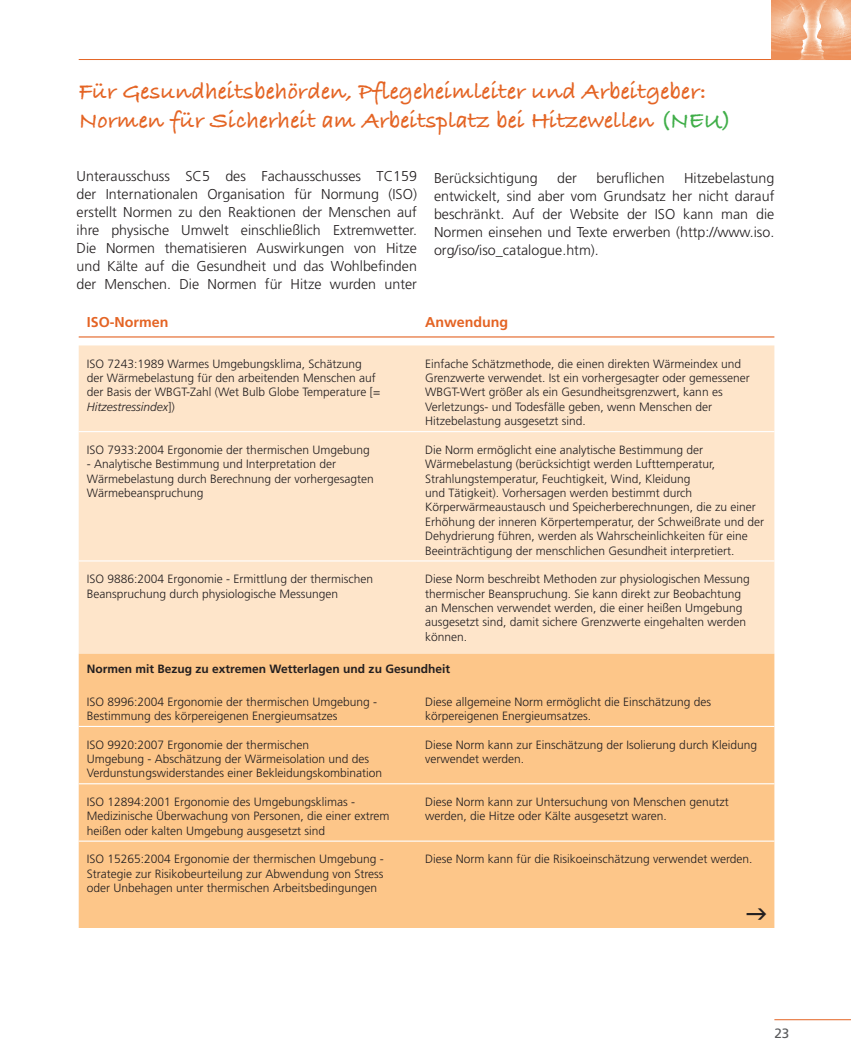
<style>
.page{position:relative;width:851px;height:1063px;background:#fff}
.page>*{position:absolute;margin:0;border:0;box-sizing:border-box;transform-origin:0 0}
.Titoli{font:700 24px/28.8px "Bradley Hand ITCTT";color:#e46424}
.Testo{font:300 14.25px/18px "Frutiger";color:#231f20;text-align:justify}
.testatina_tabelle{font:700 14.25px "Frutiger";color:#e46424}
.t1{font:13.5px "Frutiger";color:#57585a}
.Tetso_tabelle{font:300 12px/14.4px "Frutiger";color:#231f20}
.Normale{font:700 12px "Frutiger";color:#231f20}
.s1{color:#40ae49}
.s2{font-style:italic}
</style>
<div class="page">
<hr style="left:79px;top:59px;width:771px;height:1px;background:#e46424">
<img style="left:771px;top:0;width:79px;height:59px">
<hr style="left:774px;top:1019px;width:76px;height:1px;background:#e46424">
<div style="left:79px;top:345px;width:695px;height:309px;background:#fee5ca"></div>
<div style="left:79px;top:654px;width:695px;height:274px;background:#fdc689"></div>
<hr style="left:79px;top:336px;width:338px;height:2px;background:#e46424">
<hr style="left:417px;top:336px;width:357px;height:2px;background:#e46424">
<hr style="left:79px;top:431px;width:338px;height:1px;background:#fff">
<hr style="left:417px;top:431px;width:357px;height:1px;background:#fff">
<hr style="left:79px;top:560px;width:338px;height:2px;background:#fff">
<hr style="left:417px;top:560px;width:357px;height:2px;background:#fff">
<hr style="left:79px;top:726px;width:338px;height:1px;background:#fff">
<hr style="left:417px;top:726px;width:357px;height:1px;background:#fff">
<hr style="left:79px;top:783px;width:338px;height:1px;background:#fff">
<hr style="left:417px;top:783px;width:357px;height:1px;background:#fff">
<hr style="left:79px;top:841px;width:338px;height:1px;background:#fff">
<hr style="left:417px;top:841px;width:357px;height:1px;background:#fff">
<svg style="left:746px;top:908px;width:20px;height:12px"></svg>
<p class="Titoli" style="left:79px;top:76px;width:654px">Für Gesundheitsbehörden, Pflegeheimleiter und Arbeitgeber:<br>Normen für Sicherheit am Arbeitsplatz bei Hitzewellen <span class="s1">(NEU)</span></p>
<p class="Testo" style="left:77px;top:167px;width:342px">Unterausschuss SC5 des Fachausschusses TC159 der Internationalen Organisation für Normung (ISO) erstellt Normen zu den Reaktionen der Menschen auf ihre physische Umwelt einschließlich Extremwetter.<br>Die Normen thematisieren Auswirkungen von Hitze und Kälte auf die Gesundheit und das Wohlbefinden der Menschen. Die Normen für Hitze wurden unter</p>
<p class="Testo" style="left:434px;top:169px;width:105px">Berücksichtigung</p>
<p class="Testo" style="left:557px;top:169px;width:21px">der</p>
<p class="Testo" style="left:596px;top:169px;width:70px">beruflichen</p>
<p class="Testo" style="left:434px;top:169px;width:342px;text-indent:250px">Hitzebelastung entwickelt, sind aber vom Grundsatz her nicht darauf beschränkt. Auf der Website der ISO kann man die Normen einsehen und Texte erwerben (http://www.iso. org/iso/iso_catalogue.htm).</p>
<p class="testatina_tabelle" style="left:87px;top:314px;width:83px">ISO-Normen</p>
<p class="testatina_tabelle" style="left:425px;top:314px;width:85px">Anwendung</p>
<p class="Tetso_tabelle" style="left:87px;top:356px;width:295px">ISO 7243:1989 Warmes Umgebungsklima, Schätzung der Wärmebelastung für den arbeitenden Menschen auf der Basis der WBGT-Zahl (Wet Bulb Globe Temperature [= <span class="s2">Hitzestressindex</span>])</p>
<p class="Tetso_tabelle" style="left:425px;top:356px;width:326px">Einfache Schätzmethode, die einen direkten Wärmeindex und Grenzwerte verwendet. Ist ein vorhergesagter oder gemessener WBGT-Wert größer als ein Gesundheitsgrenzwert, kann es Verletzungs- und Todesfälle geben, wenn Menschen der Hitzebelastung ausgesetzt sind.</p>
<p class="Tetso_tabelle" style="left:87px;top:442px;width:284px">ISO 7933:2004 Ergonomie der thermischen Umgebung</p>
<p class="Tetso_tabelle" style="left:87px;top:457px;width:288px">- Analytische Bestimmung und Interpretation der<br>Wärmebelastung durch Berechnung der vorhergesagten<br>Wärmebeanspruchung</p>
<p class="Tetso_tabelle" style="left:425px;top:442px;width:340px">Die Norm ermöglicht eine analytische Bestimmung der Wärmebelastung (berücksichtigt werden Lufttemperatur, Strahlungstemperatur, Feuchtigkeit, Wind, Kleidung<br>und Tätigkeit). Vorhersagen werden bestimmt durch Körperwärmeaustausch und Speicherberechnungen, die zu einer Erhöhung der inneren Körpertemperatur, der Schweißrate und der Dehydrierung führen, werden als Wahrscheinlichkeiten für eine Beeinträchtigung der menschlichen Gesundheit interpretiert.</p>
<p class="Tetso_tabelle" style="left:87px;top:572px;width:288px">ISO 9886:2004 Ergonomie - Ermittlung der thermischen<br>Beanspruchung durch physiologische Messungen</p>
<p class="Tetso_tabelle" style="left:425px;top:572px;width:326px">Diese Norm beschreibt Methoden zur physiologischen Messung thermischer Beanspruchung. Sie kann direkt zur Beobachtung an Menschen verwendet werden, die einer heißen Umgebung ausgesetzt sind, damit sichere Grenzwerte eingehalten werden können.</p>
<p class="Normale" style="left:87px;top:662px;width:364px">Normen mit Bezug zu extremen Wetterlagen und zu Gesundheit</p>
<p class="Tetso_tabelle" style="left:87px;top:694px;width:292px">ISO 8996:2004 Ergonomie der thermischen Umgebung -<br>Bestimmung des körpereigenen Energieumsatzes</p>
<p class="Tetso_tabelle" style="left:425px;top:694px;width:288px">Diese allgemeine Norm ermöglicht die Einschätzung des körpereigenen Energieumsatzes.</p>
<p class="Tetso_tabelle" style="left:87px;top:737px;width:297px">ISO 9920:2007 Ergonomie der thermischen<br>Umgebung - Abschätzung der Wärmeisolation und des<br>Verdunstungswiderstandes einer Bekleidungskombination</p>
<p class="Tetso_tabelle" style="left:425px;top:737px;width:333px">Diese Norm kann zur Einschätzung der Isolierung durch Kleidung verwendet werden.</p>
<p class="Tetso_tabelle" style="left:87px;top:795px;width:304px">ISO 12894:2001 Ergonomie des Umgebungsklimas -<br>Medizinische Überwachung von Personen, die einer extrem heißen oder kalten Umgebung ausgesetzt sind</p>
<p class="Tetso_tabelle" style="left:425px;top:795px;width:305px">Diese Norm kann zur Untersuchung von Menschen genutzt werden, die Hitze oder Kälte ausgesetzt waren.</p>
<p class="Tetso_tabelle" style="left:87px;top:852px;width:298px;text-align:justify">ISO 15265:2004 Ergonomie der thermischen Umgebung - Strategie zur Risikobeurteilung zur Abwendung von Stress oder Unbehagen unter thermischen Arbeitsbedingungen</p>
<p class="Tetso_tabelle" style="left:425px;top:852px;width:329px">Diese Norm kann für die Risikoeinschätzung verwendet werden.</p>
<p class="t1" style="left:774px;top:1025px;width:16px">23</p>
</div>
